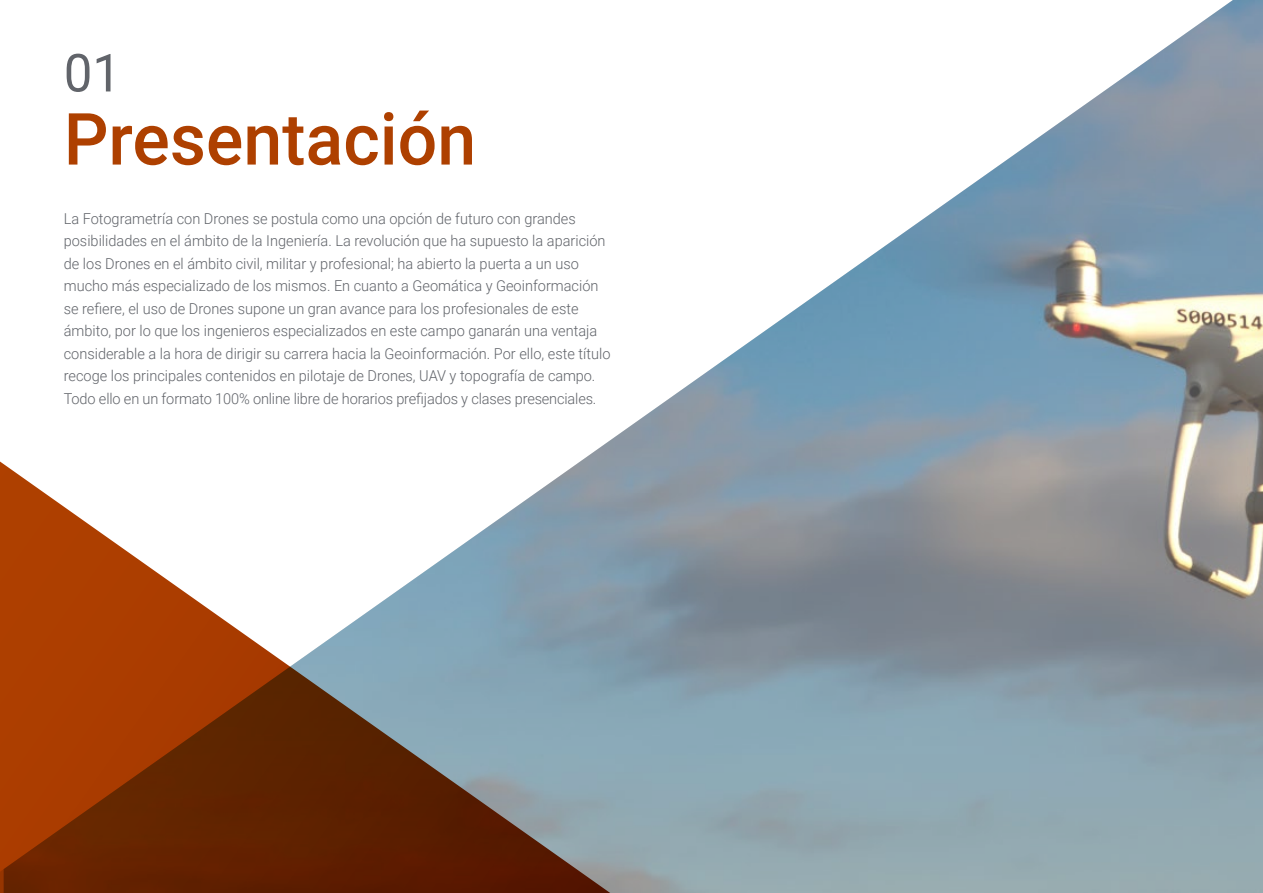
<style>
.page{position:relative;width:1263px;height:893px;background:#fff}
.page>*{position:absolute;margin:0;border:0;box-sizing:border-box;transform-origin:0 0}
.t1{font:500 72px "Roboto";color:#ae4000}
.t2{font:52.5px "Roboto";color:#61646a}
.t3{font:300 15px/22.5px "Roboto";color:#61646a}
</style>
<div class="page">
<img style="left:602px;top:0;width:661px;height:893px">
<svg style="left:0;top:446px;width:640px;height:447px"></svg>
<h2 class="t2" style="left:64px;top:36px;width:59px">01</h2>
<h1 class="t1" style="left:64px;top:89px;width:414px">Presentación</h1>
<p class="t3" style="left:64px;top:207px;width:548px">La Fotogrametría con Drones se postula como una opción de futuro con grandes posibilidades en el ámbito de la Ingeniería. La revolución que ha supuesto la aparición de los Drones en el ámbito civil, militar y profesional; ha abierto la puerta a un uso mucho más especializado de los mismos. En cuanto a Geomática y Geoinformación se refiere, el uso de Drones supone un gran avance para los profesionales de este ámbito, por lo que los ingenieros especializados en este campo ganarán una ventaja considerable a la hora de dirigir su carrera hacia la Geoinformación. Por ello, este título recoge los principales contenidos en pilotaje de Drones, UAV y topografía de campo.<br>Todo ello en un formato 100% online libre de horarios prefijados y clases presenciales.</p>
</div>
